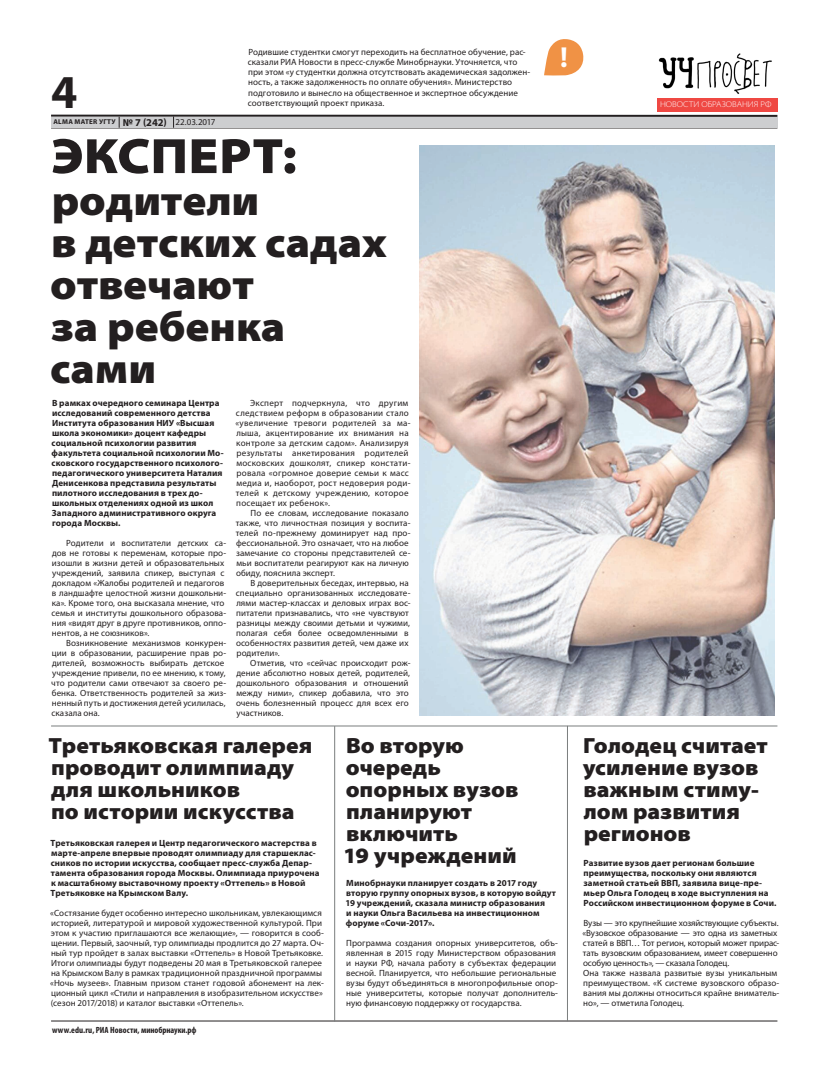
<style>
.page{position:relative;width:820px;height:1078px;background:#fff}
.page>*{position:absolute;margin:0;border:0;box-sizing:border-box;transform-origin:0 0}
.t1{font:900 semi-expanded 50px "Myriad Pro";letter-spacing:.01em;color:#231f20}
.t2{font:700 47.4px "Myriad Pro";color:#231f20}
.t3{font:900 semi-expanded 42px/42px "Myriad Pro";color:#231f20}
.t4{font:700 29px "Myriad Pro";color:#fff}
.t5{font:900 semi-expanded 22px/22px "Myriad Pro";letter-spacing:.005em;color:#231f20}
.t6{font:9px/10px "Myriad Pro";letter-spacing:.005em;color:#231f20}
.t7{font:700 9px/10px "Myriad Pro";letter-spacing:.01em;color:#231f20}
.t8{font:9px/10px "Myriad Pro";letter-spacing:.025em;color:#231f20}
.t9{font:700 condensed 9px "Myriad Pro";color:#231f20}
.t10{font:300 semi-expanded 8.4px "Myriad Pro";color:#fff}
.t11{font:700 7px "Myriad Pro";letter-spacing:.04em;color:#231f20}
.s1{font-size:10.5px}
.s2{font-weight:400;font-size:9px}
</style>
<div class="page">
<hr style="left:51px;top:128px;width:726px;height:1px;background:#231f20">
<hr style="left:51px;top:115px;width:726px;height:2px;background:#231f20">
<div style="left:51px;top:117px;width:726px;height:11px;background:#cdced0"></div>
<svg style="left:173px;top:116px;width:1px;height:12px"></svg>
<hr style="left:51px;top:1020px;width:726px;height:1px;background:#231f20">
<img style="left:658px;top:53px;width:114px;height:41px">
<svg style="left:544px;top:39px;width:40px;height:37px"></svg>
<div style="left:657px;top:98px;width:120px;height:14px;background:#ef4843"></div>
<hr style="left:51px;top:725px;width:726px;height:1px;background:#7a7d7d">
<img style="left:420px;top:146px;width:354px;height:569px">
<hr style="left:567px;top:725px;width:1px;height:295px;background:#7a7d7d">
<hr style="left:334px;top:726px;width:1px;height:295px;background:#7a7d7d">
<h2 class="t2" style="left:51px;top:61px;width:28px">4</h2>
<p class="t11" style="left:53px;top:117px;width:163px">ALMA MATER УГТУ <span class="s1">№ 7 (242)</span> <span class="s2">22.03.2017</span></p>
<p class="t6" style="left:248px;top:47px;width:284px">Родившие студентки смогут переходить на бесплатное обучение, рас&shy;сказали РИА Новости в пресс-службе Минобрнауки. Уточняется, что при этом «у студентки должна отсутствовать академическая задолжен&shy;ность, а также задолженность по оплате обучения». Министерство подготовило и вынесло на общественное и экспертное обсуждение соответствующий проект приказа.</p>
<h1 class="t1" style="left:51px;top:127px;width:247px">ЭКСПЕРТ:</h1>
<h3 class="t3" style="left:50px;top:180px;width:338px">родители<br>в детских садах отвечают<br>за ребенка сами</h3>
<h3 class="t4" style="left:560px;top:38px;width:9px">!</h3>
<p class="t8" style="left:235px;top:397px;width:176px;text-indent:15px">Эксперт подчеркнула, что другим следствием реформ в образовании стало «увеличение тревоги родителей за ма&shy;лыша, акцентирование их внимания на контроле за детским садом». Анализируя результаты анкетирования родителей московских дошколят, спикер констати&shy;ровала «огромное доверие семьи к масс медиа и, наоборот, рост недоверия роди&shy;телей к детскому учреждению, которое посещает их ребенок».</p>
<p class="t6" style="left:236px;top:507px;width:176px;text-indent:15px">По ее словам, исследование показало также, что личностная позиция у воспита&shy;телей по-прежнему доминирует над про&shy;фессиональной. Это означает, что на любое замечание со стороны представителей се&shy;мьи воспитатели реагируют как на личную обиду, пояснила эксперт.</p>
<p class="t6" style="left:236px;top:577px;width:176px;text-indent:15px">В доверительных беседах, интервью, на специально организованных исследовате&shy;лями мастер-классах и деловых играх вос&shy;питатели признавались, что «не чувствуют разницы между своими детьми и чужими, полагая себя более осведомленными в особенностях развития детей, чем даже их родители».</p>
<p class="t6" style="left:236px;top:657px;width:176px;text-indent:14px">Отметив, что «сейчас происходит рож&shy;дение абсолютно новых детей, родителей, дошкольного образования и отношений между ними», спикер добавила, что это очень болезненный процесс для всех его участников.</p>
<h3 class="t5" style="left:48px;top:734px;width:265px">Третьяковская галерея проводит олимпиаду для школьников<br>по истории искусства</h3>
<p class="t7" style="left:50px;top:837px;width:270px">Третьяковская галерея и Центр педагогического мастерства в марте-апреле впервые проводят олимпиаду для старшеклас&shy;сников по истории искусства, сообщает пресс-служба Депар&shy;тамента образования города Москвы. Олимпиада приурочена к масштабному выставочному проекту «Оттепель» в Новой Третьяковке на Крымском Валу.</p>
<p class="t6" style="left:50px;top:907px;width:275px">«Состязание будет особенно интересно школьникам, увлекающимся историей, литературой и мировой художественной культурой. При этом к участию приглашаются все желающие», — говорится в сооб&shy;щении. Первый, заочный, тур олимпиады продлится до 27 марта. Оч&shy;ный тур пройдет в залах выставки «Оттепель» в Новой Третьяковке.<br>Итоги олимпиады будут подведены 20 мая в Третьяковской галерее на Крымском Валу в рамках традиционной праздничной программы «Ночь музеев». Главным призом станет годовой абонемент на лек&shy;ционный цикл «Стили и направления в изобразительном искусстве» (сезон 2017/2018) и каталог выставки «Оттепель».</p>
<p class="t7" style="left:52px;top:397px;width:173px">В рамках очередного семинара Центра исследований современного детства Института образования НИУ «Высшая школа экономики» доцент кафедры социальной психологии развития факультета социальной психологии Мо&shy;сковского государственного психолого&shy;педагогического университета Наталия Денисенкова представила результаты пилотного исследования в трех до&shy;школьных отделениях одной из школ Западного административного округа города Москвы.</p>
<p class="t6" style="left:52px;top:537px;width:176px;text-indent:15px">Родители и воспитатели детских са&shy;дов не готовы к переменам, которые про&shy;изошли в жизни детей и образовательных учреждений, заявила спикер, выступая с докладом «Жалобы родителей и педагогов в ландшафте целостной жизни дошкольни&shy;ка». Кроме того, она высказала мнение, что семья и институты дошкольного образова&shy;ния «видят друг в друге противников, оппо&shy;нентов, а не союзников».</p>
<p class="t6" style="left:51px;top:637px;width:176px;text-indent:15px">Возникновение механизмов конкурен&shy;ции в образовании, расширение прав ро&shy;дителей, возможность выбирать детское учреждение привели, по ее мнению, к тому, что родители сами отвечают за своего ре&shy;бенка. Ответственность родителей за жиз&shy;ненный путь и достижения детей усилилась, сказала она.</p>
<h3 class="t5" style="left:343px;top:734px;width:177px">Во вторую очередь опорных вузов планируют включить<br>19 учреждений</h3>
<p class="t7" style="left:345px;top:877px;width:212px">Минобрнауки планирует создать в 2017 году вторую группу опорных вузов, в которую войдут 19 учреждений, сказала министр образования<br>и науки Ольга Васильева на инвестиционном форуме «Сочи-2017».</p>
<p class="t6" style="left:346px;top:937px;width:213px">Программа создания опорных университетов, объ&shy;явленная в 2015 году Министерством образования и науки РФ, начала работу в субъектах федерации весной. Планируется, что небольшие региональные вузы будут объединяться в многопрофильные опор&shy;ные университеты, которые получат дополнитель&shy;ную финансовую поддержку от государства.</p>
<p class="t9" style="left:52px;top:1024px;width:146px">www.edu.ru, РИА Новости, минобрнауки.рф</p>
<p class="t10" style="left:659px;top:99px;width:113px">НОВОСТИ ОБРАЗОВАНИЯ РФ</p>
<h3 class="t5" style="left:582px;top:734px;width:187px">Голодец считает усиление вузов важным стиму&shy;лом развития регионов</h3>
<p class="t7" style="left:583px;top:857px;width:195px">Развитие вузов дает регионам большие преимущества, поскольку они являются заметной статьей ВВП, заявила вице-пре&shy;мьер Ольга Голодец в ходе выступления на Российском инвестиционном форуме в Сочи.</p>
<p class="t6" style="left:582px;top:917px;width:198px">Вузы — это крупнейшие хозяйствующие субъекты. «Вузовское образование — это одна из заметных статей в ВВП… Тот регион, который может прирас&shy;тать вузовским образованием, имеет совершенно особую ценность», — сказала Голодец.<br>Она также назвала развитые вузы уникальным преимуществом. «К системе вузовского образо&shy;вания мы должны относиться крайне вниматель&shy;но», — отметила Голодец.</p>
</div>
